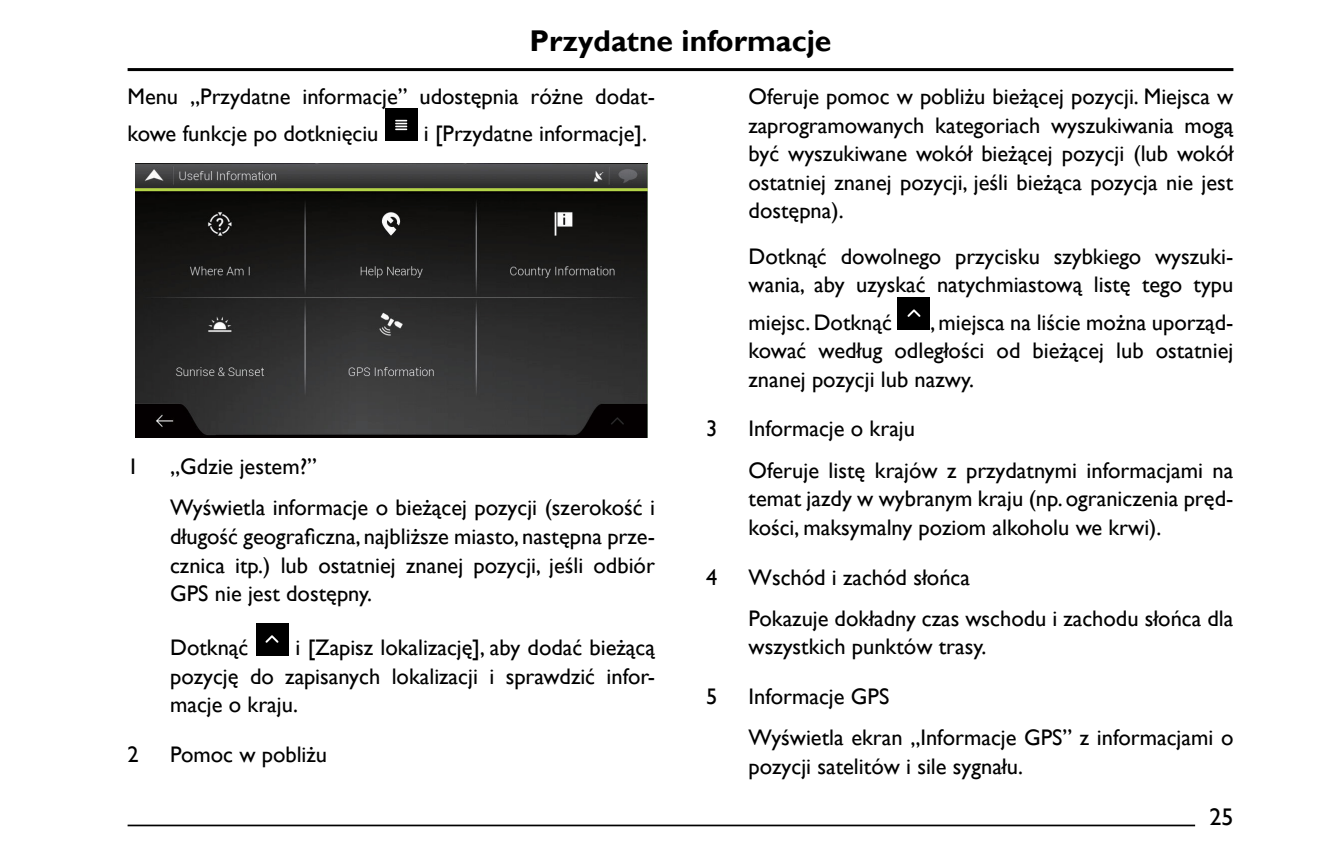
<style>
.page{position:relative;width:1344px;height:851px;background:#fff}
.page>*{position:absolute;margin:0;border:0;box-sizing:border-box;transform-origin:0 0}
.t1{font:700 30px "Gill Sans";color:#000}
.t2{font:24px "Gill Sans";color:#000}
._200_Num_Body_Indent{font:22.5px/28.5px "Gill Sans";color:#000;text-align:justify}
._100_Body{font:22.5px/37.5px "Gill Sans";color:#000}
</style>
<div class="page">
<hr style="left:128px;top:68px;width:1105px;height:3px;background:#000">
<hr style="left:128px;top:824px;width:1067px;height:2px;background:#000">
<div style="left:385px;top:108px;width:33px;height:33px;background:#000"></div>
<svg style="left:395px;top:120px;width:12px;height:10px"></svg>
<img style="left:136px;top:164px;width:511px;height:273px">
<div style="left:255px;top:622px;width:33px;height:33px;background:#000"></div>
<svg style="left:265px;top:635px;width:13px;height:7px"></svg>
<div style="left:897px;top:296px;width:33px;height:33px;background:#000"></div>
<svg style="left:907px;top:309px;width:13px;height:8px"></svg>
<h1 class="t1" style="left:529px;top:23px;width:304px">Przydatne informacje</h1>
<p class="_100_Body" style="left:128px;top:78px;width:529px">Menu „Przydatne informacje” udostępnia różne dodat&shy;kowe funkcje po dotknięciu</p>
<p class="_100_Body" style="left:424px;top:115px;width:224px">i [Przydatne informacje].</p>
<p class="_200_Num_Body_Indent" style="left:128px;top:452px;width:13px">1</p>
<p class="_200_Num_Body_Indent" style="left:170px;top:452px;width:148px">„Gdzie jestem?”</p>
<p class="_200_Num_Body_Indent" style="left:170px;top:494px;width:486px">Wyświetla informacje o bieżącej pozycji (szerokość i długość geograficzna, najbliższe miasto, następna prze&shy;cznica itp.) lub ostatniej znanej pozycji, jeśli odbiór GPS nie jest dostępny.</p>
<p class="_200_Num_Body_Indent" style="left:170px;top:634px;width:80px">Dotknąć</p>
<p class="_200_Num_Body_Indent" style="left:170px;top:634px;width:486px;text-indent:125px">i [Zapisz lokalizację], aby dodać bieżącą pozycję do zapisanych lokalizacji i sprawdzić infor&shy;macje o kraju.</p>
<p class="_200_Num_Body_Indent" style="left:128px;top:740px;width:13px">2</p>
<p class="_200_Num_Body_Indent" style="left:170px;top:740px;width:159px">Pomoc w pobliżu</p>
<p class="_200_Num_Body_Indent" style="left:748px;top:83px;width:486px">Oferuje pomoc w pobliżu bieżącej pozycji. Miejsca w zaprogramowanych kategoriach wyszukiwania mogą być wyszukiwane wokół bieżącej pozycji (lub wokół ostatniej znanej pozycji, jeśli bieżąca pozycja nie jest dostępna).</p>
<p class="_200_Num_Body_Indent" style="left:748px;top:242px;width:486px">Dotknąć dowolnego przycisku szybkiego wyszuki&shy;wania, aby uzyskać natychmiastową listę tego typu</p>
<p class="_200_Num_Body_Indent" style="left:748px;top:308px;width:145px">miejsc. Dotknąć</p>
<p class="_200_Num_Body_Indent" style="left:748px;top:308px;width:486px;text-indent:182px">, miejsca na liście można uporząd&shy;kować według odległości od bieżącej lub ostatniej znanej pozycji lub nazwy.</p>
<p class="_200_Num_Body_Indent" style="left:706px;top:415px;width:13px">3</p>
<p class="_200_Num_Body_Indent" style="left:748px;top:415px;width:168px">Informacje o kraju</p>
<p class="_200_Num_Body_Indent" style="left:748px;top:456px;width:486px">Oferuje listę krajów z przydatnymi informacjami na temat jazdy w wybranym kraju (np. ograniczenia pręd&shy;kości, maksymalny poziom alkoholu we krwi).</p>
<p class="_200_Num_Body_Indent" style="left:706px;top:563px;width:13px">4</p>
<p class="_200_Num_Body_Indent" style="left:748px;top:563px;width:223px">Wschód i zachód słońca</p>
<p class="_200_Num_Body_Indent" style="left:748px;top:604px;width:486px">Pokazuje dokładny czas wschodu i zachodu słońca dla wszystkich punktów trasy.</p>
<p class="_200_Num_Body_Indent" style="left:706px;top:682px;width:13px">5</p>
<p class="_200_Num_Body_Indent" style="left:748px;top:682px;width:142px">Informacje GPS</p>
<p class="_200_Num_Body_Indent" style="left:748px;top:723px;width:486px">Wyświetla ekran „Informacje GPS” z informacjami o pozycji satelitów i sile sygnału.</p>
<p class="t2" style="left:1209px;top:802px;width:25px">25</p>
</div>
